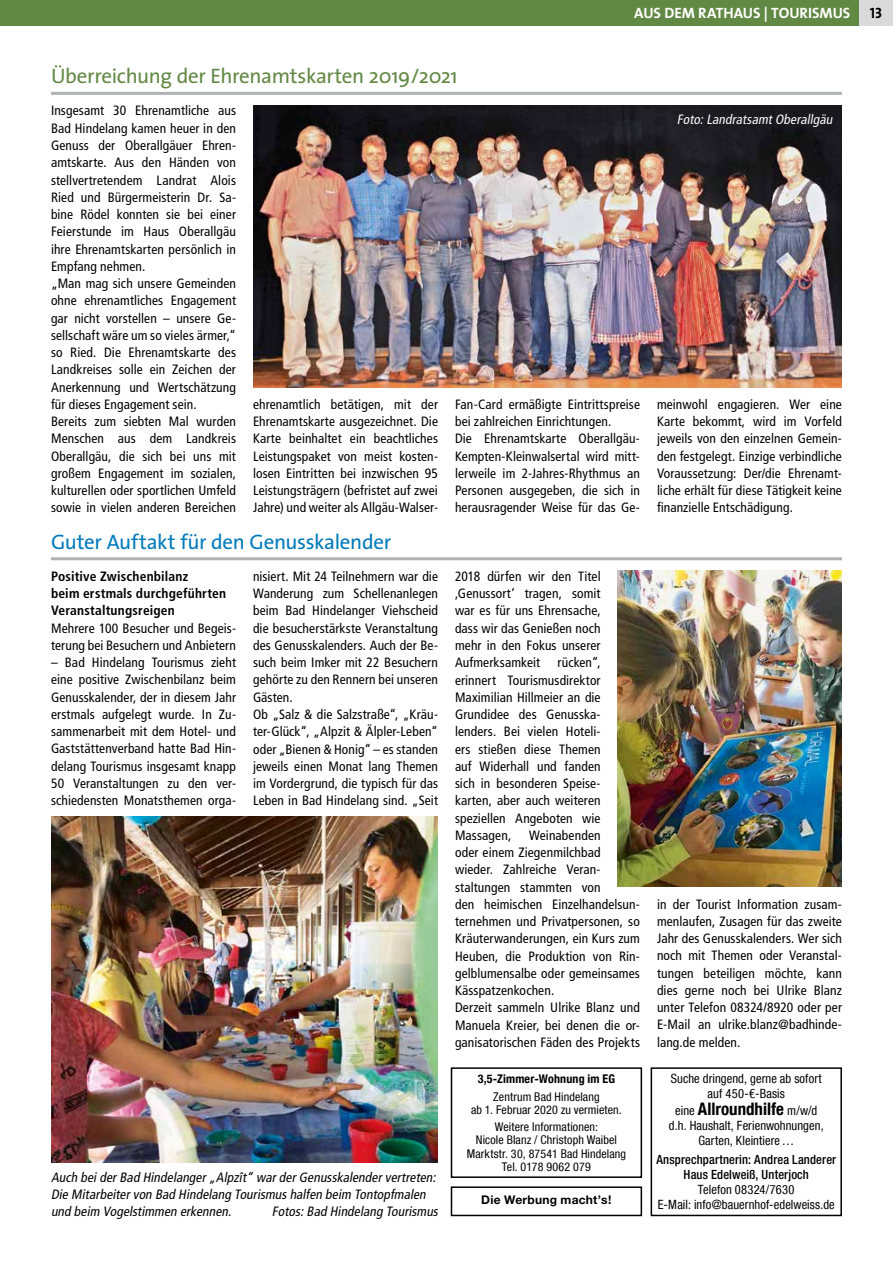
<style>
.page{position:relative;width:893px;height:1263px;background:#fff}
.page>*{position:absolute;margin:0;border:0;box-sizing:border-box;transform-origin:0 0}
.t1{font:21px "The Sans";letter-spacing:-.015em;color:#628944}
.t2{font:21px "The Sans";letter-spacing:-.015em;color:#007abb}
.t3{font:700 condensed 17.25px "Helvetica Neue LT Com";color:#000}
.t4{font:15px "The Mix Bold Caps";color:#fff}
.t5{font:15px "The Mix Bold Caps";color:#000}
.t6{font:condensed 13.5px/17.2px "Frutiger LT";letter-spacing:.01em;color:#000;text-align:justify}
.t7{font:italic condensed 13.5px/17.2px "Frutiger LT";color:#000}
.t8{font:700 condensed 13.5px/17.2px "Frutiger LT";letter-spacing:.015em;color:#000}
.t9{font:italic condensed 13.5px "Frutiger LT";color:#fff}
.t10{font:condensed 12.75px/15px "Helvetica Neue LT Com";letter-spacing:.005em;color:#000;text-align:center}
.t11{font:500 condensed 12.75px/15px "Helvetica Neue LT Com";letter-spacing:.01em;color:#000;text-align:center}
.t12{font:condensed 12px/13.2px "Helvetica Neue LT Com";letter-spacing:.01em;color:#000;text-align:center}
.t13{font:700 condensed 12px "Helvetica Neue LT Com";letter-spacing:.015em;color:#000}
.t14{font:700 12px "Helvetica Neue";letter-spacing:.025em;color:#000}
.s1{font-weight:400;font-size:12.75px}
</style>
<div class="page">
<div style="left:859px;top:0;width:34px;height:26px;background:#dadada"></div>
<div style="left:0;top:0;width:859px;height:26px;background:#628944"></div>
<hr style="left:51px;top:92px;width:791px;height:3px;background:#b1b2b3">
<img style="left:253px;top:106px;width:589px;height:281px">
<hr style="left:51px;top:557px;width:791px;height:3px;background:#b1b2b3">
<img style="left:618px;top:571px;width:224px;height:315px">
<img style="left:51px;top:816px;width:387px;height:347px">
<div style="left:651px;top:1067px;width:191px;height:149px;border:2px solid #000"></div>
<div style="left:451px;top:1067px;width:191px;height:111px;border:2px solid #000"></div>
<div style="left:451px;top:1186px;width:191px;height:30px;border:2px solid #000"></div>
<p class="t4" style="left:634px;top:1px;width:218px">AUS DEM RATHAUS | TOURISMUS</p>
<p class="t5" style="left:870px;top:1px;width:14px">13</p>
<h1 class="t1" style="left:51px;top:59px;width:408px">Überreichung der Ehrenamtskarten 2019/2021</h1>
<p class="t6" style="left:51px;top:102px;width:186px;text-align:left">Insgesamt 30 Ehrenamtliche aus<br>Bad Hindelang kamen heuer in den<br>Genuss der Oberallgäuer Ehren&shy;amtskarte. Aus den Händen von stellvertretendem Landrat Alois<br>Ried und Bürgermeisterin Dr. Sa&shy;bine Rödel konnten sie bei einer<br>Feierstunde im Haus Oberallgäu ihre Ehrenamtskarten persönlich in<br>Empfang nehmen.<br>„Man mag sich unsere Gemeinden ohne ehrenamtliches Engagement gar nicht vorstellen – unsere Ge&shy;sellschaft wäre um so vieles ärmer,“ so Ried. Die Ehrenamtskarte des<br>Landkreises solle ein Zeichen der<br>Anerkennung und Wertschätzung für dieses Engagement sein.<br>Bereits zum siebten Mal wurden<br>Menschen aus dem Landkreis<br>Oberallgäu, die sich bei uns mit großem Engagement im sozialen, kulturellen oder sportlichen Umfeld sowie in vielen anderen Bereichen</p>
<p class="t9" style="left:677px;top:111px;width:160px">Foto:LandratsamtOberallgäu</p>
<p class="t6" style="left:253px;top:396px;width:186px">ehrenamtlich betätigen, mit der Ehrenamtskarte ausgezeichnet. Die Karte beinhaltet ein beachtliches Leistungspaket von meist kosten&shy;losen Eintritten bei inzwischen 95<br>Leistungsträgern (befristet auf zwei Jahre) und weiter als Allgäu-Walser-</p>
<p class="t6" style="left:455px;top:396px;width:186px;text-align:left">Fan-Card ermäßigte Eintrittspreise bei zahlreichen Einrichtungen.<br>Die Ehrenamtskarte Oberallgäu-Kempten-Kleinwalsertal wird mitt&shy;lerweile im 2-Jahres-Rhythmus an Personen ausgegeben, die sich in herausragender Weise für das Ge-</p>
<p class="t6" style="left:657px;top:396px;width:186px">meinwohl engagieren. Wer eine Karte bekommt, wird im Vorfeld jeweils von den einzelnen Gemein&shy;den festgelegt. Einzige verbindliche Voraussetzung: Der/die Ehrenamt&shy;liche erhält für diese Tätigkeit keine finanzielle Entschädigung.</p>
<h1 class="t2" style="left:51px;top:524px;width:342px">Guter Auftakt für den Genusskalender</h1>
<p class="t8" style="left:51px;top:568px;width:177px">Positive Zwischenbilanz<br>beim erstmals durchgeführten<br>Veranstaltungsreigen</p>
<p class="t6" style="left:51px;top:619px;width:186px">Mehrere 100 Besucher und Begeis&shy;terung bei Besuchern und Anbietern</p>
<p class="t6" style="left:51px;top:654px;width:186px">– Bad Hindelang Tourismus zieht eine positive Zwischenbilanz beim Genusskalender, der in diesem Jahr erstmals aufgelegt wurde. In Zu&shy;sammenarbeit mit dem Hotel- und Gaststättenverband hatte Bad Hin&shy;delang Tourismus insgesamt knapp 50 Veranstaltungen zu den ver&shy;schiedensten Monatsthemen orga-</p>
<p class="t6" style="left:253px;top:568px;width:186px;text-align:left">nisiert. Mit 24 Teilnehmern war die<br>Wanderung zum Schellenanlegen beim Bad Hindelanger Viehscheid die besucherstärkste Veranstaltung des Genusskalenders. Auch der Be&shy;such beim Imker mit 22 Besuchern gehörte zu den Rennern bei unseren<br>Gästen.<br>Ob „Salz &amp; die Salzstraße“, „Kräu&shy;ter-Glück“, „Alpzit &amp; Älpler-Leben“ oder „Bienen &amp; Honig“ – es standen jeweils einen Monat lang Themen im Vordergrund, die typisch für das<br>Leben in Bad Hindelang sind. „Seit</p>
<p class="t6" style="left:455px;top:568px;width:147px">2018 dürfen wir den Titel ,Genussort‘ tragen, somit war es für uns Ehrensache, dass wir das Genießen noch mehr in den Fokus unserer Aufmerksamkeit</p>
<p class="t6" style="left:455px;top:654px;width:147px;text-indent:103px">rücken“, erinnert Tourismusdirektor Maximilian Hillmeier an die Grundidee des Genusska&shy;lenders. Bei vielen Hoteli&shy;ers stießen diese Themen auf Widerhall und fanden sich in besonderen Speise&shy;karten, aber auch weiteren speziellen Angeboten wie Massagen,</p>
<p class="t6" style="left:455px;top:826px;width:186px;text-align:left;text-indent:74px">Weinabenden<br>oder einem Ziegenmilchbad wieder. Zahlreiche Veran&shy;staltungen stammten von<br>den heimischen Einzelhandelsun&shy;ternehmen und Privatpersonen, so<br>Kräuterwanderungen, ein Kurs zum<br>Heuben, die Produktion von Rin&shy;gelblumensalbe oder gemeinsames<br>Kässpatzenkochen.<br>Derzeit sammeln Ulrike Blanz und<br>Manuela Kreier, bei denen die or&shy;ganisatorischen Fäden des Projekts</p>
<p class="t7" style="left:51px;top:1168px;width:389px">Auch beiderBad Hindelanger„Alpzît“ warderGenusskalendervertreten:<br>Die Mitarbeitervon Bad Hindelang Tourismushalfen beim Tontopfmalen und beim Vogelstimmen erkennen.</p>
<p class="t7" style="left:272px;top:1203px;width:170px">Fotos:Bad Hindelang Tourismus</p>
<p class="t13" style="left:478px;top:1072px;width:139px">3,5-Zimmer-Wohnung im EG</p>
<p class="t12" style="left:471px;top:1089px;width:152px">Zentrum Bad Hindelang<br>ab 1. Februar 2020 zu vermieten.</p>
<p class="t12" style="left:467px;top:1120px;width:161px">Weitere Informationen:<br>Nicole Blanz / Christoph Waibel<br>Marktstr. 30, 87541 Bad Hindelang<br>Tel. 0178 9062 079</p>
<p class="t14" style="left:481px;top:1192px;width:132px">Die Werbung macht’s!</p>
<p class="t6" style="left:657px;top:895px;width:186px">in der Tourist Information zusam&shy;menlaufen, Zusagen für das zweite Jahr des Genusskalenders. Wer sich noch mit Themen oder Veranstal&shy;tungen beteiligen möchte, kann dies gerne noch bei Ulrike Blanz unter Telefon 08324/8920 oder per E-Mail an ulrike.blanz@badhinde&shy;lang.de melden.</p>
<p class="t10" style="left:671px;top:1071px;width:152px">Suche dringend, gerne ab sofort auf 450-€-Basis</p>
<p class="t3" style="left:675px;top:1098px;width:144px"><span class="s1">eine</span> Allroundhilfe <span class="s1">m/w/d</span></p>
<p class="t10" style="left:669px;top:1118px;width:156px">d.h. Haushalt, Ferienwohnungen,<br>Garten, Kleintiere…</p>
<p class="t11" style="left:656px;top:1152px;width:181px">Ansprechpartnerin: Andrea Landerer<br>Haus Edelweiß, Unterjoch</p>
<p class="t10" style="left:658px;top:1182px;width:179px">Telefon 08324/7630<br>E-Mail: info@bauernhof-edelweiss.de</p>
</div>
